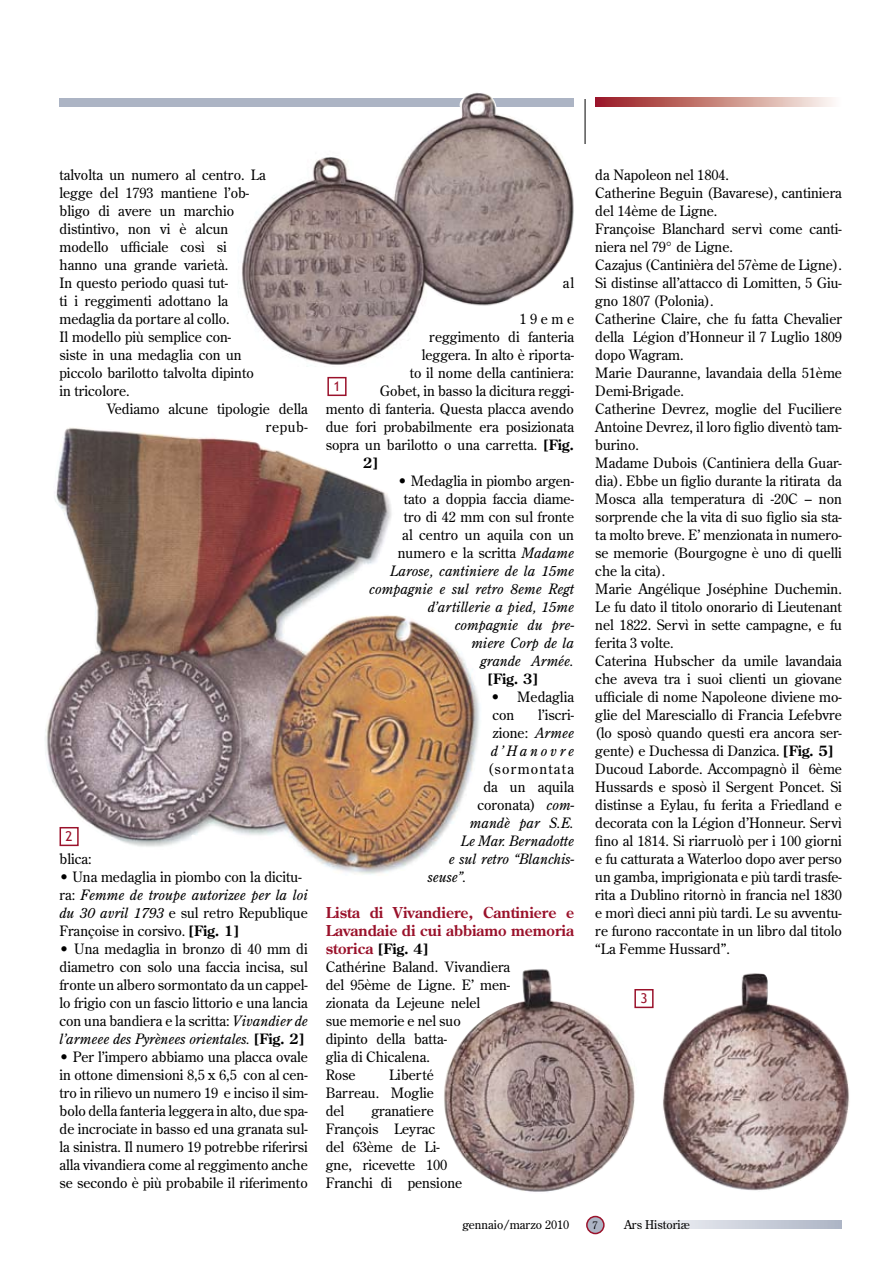
<style>
.page{position:relative;width:893px;height:1263px;background:#fff}
.page>*{position:absolute;margin:0;border:0;box-sizing:border-box;transform-origin:0 0}
.t1{font:700 15px/18px "Century Old Style";color:#9a122b;text-align:justify}
.t2{font:14.25px/18px "Century Old Style";color:#000}
.t3{font:italic 14.25px/18px "Century Old Style";color:#000;text-align:right}
.t4{font:14.25px "Century Old Style";letter-spacing:.085em;color:#000}
.t5{font:700 14.25px "Century Old Style";color:#000}
.t6{font:13.5px "Trebuchet MS";color:#9a122b}
.t7{font:12px "Century Old Style";color:#000}
.t8{font:10.5px "Century Old Style";color:#000}
.s1{font-style:italic}
.s2{font-weight:700}
.s3{font-style:normal}
.s4{font-size:14.25px;color:#000}
</style>
<div class="page">
<div style="left:587px;top:1216px;width:17px;height:17px;background:#acb4c4;border-radius:50%"></div>
<div style="left:586px;top:1216px;width:19px;height:18px;border:2px solid #9a122b;border-radius:50%"></div>
<svg style="left:644px;top:1220px;width:198px;height:9px;background:#cfd4de"></svg>
<svg style="left:595px;top:98px;width:238px;height:8px;background:#c88480"></svg>
<hr style="left:585px;top:99px;width:1px;height:45px;background:#000">
<div style="left:60px;top:98px;width:514px;height:8px;background:#acb4c4"></div>
<img style="left:238px;top:92px;width:336px;height:275px">
<div style="left:327px;top:377px;width:20px;height:19px;border:2px solid #9a122b"></div>
<img style="left:45px;top:427px;width:435px;height:448px">
<div style="left:60px;top:828px;width:18px;height:17px;background:#fff"></div>
<div style="left:60px;top:827px;width:19px;height:19px;border:2px solid #9a122b"></div>
<img style="left:444px;top:969px;width:406px;height:223px">
<div style="left:635px;top:990px;width:18px;height:17px;background:#fff"></div>
<div style="left:634px;top:989px;width:20px;height:19px;border:2px solid #9a122b"></div>
<p class="t2" style="left:60px;top:166px;width:208px">talvolta un numero al centro. La legge del 1793 mantiene l’ob&shy;bligo di avere un marchio distintivo, non vi è alcun modello ufficiale così si hanno una grande varietà.<br>In questo periodo quasi tut-<br>ti i reggimenti adottano la medaglia da portare al collo.<br>Il modello più semplice con-<br>siste in una medaglia con un piccolo barilotto talvolta dipinto in tricolore.</p>
<p class="t2" style="left:107px;top:400px;width:203px;text-align:right">Vediamo alcune tipologie della repub-</p>
<p class="t6" style="left:66px;top:829px;width:9px">2</p>
<p class="t2" style="left:60px;top:850px;width:34px">blica:</p>
<p class="t2" style="left:60px;top:868px;width:250px">• Una medaglia in piombo con la dicitu&shy;ra: <span class="s1">Femme de troupe autorizee per la loi du 30 avril 1793</span> e sul retro Republique Françoise in corsivo. <span class="s2">[Fig. 1]</span></p>
<p class="t2" style="left:60px;top:940px;width:250px;text-align:justify">• Una medaglia in bronzo di 40 mm di diametro con solo una faccia incisa, sul fronte un albero sormontato da un cappel&shy;lo frigio con un fascio littorio e una lancia con una bandiera e la scritta: <span class="s1">Vivandier de l’armeee des Pyrènees orientales.</span> <span class="s2">[Fig. 2]</span></p>
<p class="t2" style="left:60px;top:1048px;width:250px;text-align:justify">• Per l’impero abbiamo una placca ovale in ottone dimensioni 8,5 x 6,5 con al cen&shy;tro in rilievo un numero 19 e inciso il sim&shy;bolo della fanteria leggera in alto, due spa&shy;de incrociate in basso ed una granata sul&shy;la sinistra. Il numero 19 potrebbe riferirsi alla vivandiera come al reggimento anche se secondo è più probabile il riferimento</p>
<p class="t2" style="left:563px;top:274px;width:13px">al</p>
<p class="t2" style="left:519px;top:310px;width:56px">19eme</p>
<p class="t2" style="left:429px;top:328px;width:146px">reggimento di fanteria</p>
<p class="t2" style="left:422px;top:346px;width:154px">leggera. In alto è riporta-</p>
<p class="t2" style="left:410px;top:364px;width:166px">to il nome della cantiniera:</p>
<p class="t2" style="left:380px;top:382px;width:196px">Gobet, in basso la dicitura reggi-</p>
<p class="t2" style="left:326px;top:400px;width:250px">mento di fanteria. Questa placca avendo</p>
<p class="t2" style="left:326px;top:418px;width:250px">due fori probabilmente era posizionata</p>
<p class="t2" style="left:326px;top:436px;width:250px">sopra un barilotto o una carretta. <span class="s2">[Fig.</span></p>
<p class="t5" style="left:363px;top:453px;width:16px">2]</p>
<p class="t3" style="left:369px;top:472px;width:207px"><span class="s3">• Medaglia in piombo argen-<br>tato a doppia faccia diame-<br>tro di 42 mm con sul fronte<br>al centro un aquila con un numero e la scritta</span> Madame<br>Larose, cantiniere de la 15me compagnie e sul retro 8eme Regt d’artillerie a pied, 15me compagnie du pre-<br>miere Corp de la<br>grande Armée.</p>
<p class="t5" style="left:488px;top:669px;width:52px">[Fig. 3]</p>
<p class="t2" style="left:491px;top:687px;width:85px">• Medaglia con</p>
<p class="t6" style="left:333px;top:379px;width:9px">1</p>
<p class="t2" style="left:491px;top:705px;width:85px;text-align:justify;text-indent:47px">l’iscri&shy;zione: <span class="s1">Armee d’Hanovre</span></p>
<p class="t4" style="left:488px;top:760px;width:88px">(sormontata</p>
<p class="t2" style="left:483px;top:777px;width:92px">da un aquila</p>
<p class="t2" style="left:477px;top:795px;width:99px">coronata) <span class="s1">com-</span></p>
<p class="t3" style="left:470px;top:814px;width:106px">mandè par S.E.</p>
<p class="t3" style="left:461px;top:832px;width:115px">Le Mar. Bernadotte</p>
<p class="t3" style="left:449px;top:850px;width:127px">e sul retro “Blanchis-</p>
<p class="t3" style="left:428px;top:868px;width:40px">seuse”.</p>
<p class="t1" style="left:326px;top:903px;width:250px">Lista di Vivandiere, Cantiniere e Lavandaie di cui abbiamo memoria storica <span class="s4">[Fig. 4]</span></p>
<p class="t2" style="left:326px;top:958px;width:186px">Cathérine Baland. Vivandiera del 95ème de Ligne. E’ men&shy;zionata da Lejeune nelel<br>sue memorie e nel suo<br>dipinto della batta-<br>glia di Chicalena.<br>Rose</p>
<p class="t2" style="left:326px;top:1066px;width:110px;text-align:justify;text-indent:63px">Liberté Barreau. Moglie del</p>
<p class="t2" style="left:326px;top:1102px;width:138px;text-indent:46px">granatiere<br>François Leyrac<br>del 63ème de Li&shy;gne, ricevette 100<br>Franchi di pensione</p>
<p class="t2" style="left:595px;top:166px;width:248px">da Napoleon nel 1804.<br>Catherine Beguin (Bavarese), cantiniera del 14ème de Ligne.<br>Françoise Blanchard servì come canti&shy;niera nel 79° de Ligne.<br>Cazajus (Cantinièra del 57ème de Ligne).<br>Si distinse all’attacco di Lomitten, 5 Giu&shy;gno 1807 (Polonia).<br>Catherine Claire, che fu fatta Chevalier della Légion d’Honneur il 7 Luglio 1809 dopo Wagram.<br>Marie Dauranne, lavandaia della 51ème Demi-Brigade.<br>Catherine Devrez, moglie del Fuciliere Antoine Devrez, il loro figlio diventò tam&shy;burino.<br>Madame Dubois (Cantiniera della Guar&shy;dia). Ebbe un figlio durante la ritirata da Mosca alla temperatura di -20C – non sorprende che la vita di suo figlio sia sta&shy;ta molto breve. E’ menzionata in numero&shy;se memorie (Bourgogne è uno di quelli che la cita).<br>Marie Angélique Joséphine Duchemin.<br>Le fu dato il titolo onorario di Lieutenant nel 1822. Servì in sette campagne, e fu ferita 3 volte.<br>Caterina Hubscher da umile lavandaia che aveva tra i suoi clienti un giovane ufficiale di nome Napoleone diviene mo&shy;glie del Maresciallo di Francia Lefebvre (lo sposò quando questi era ancora ser&shy;gente) e Duchessa di Danzica. <span class="s2">[Fig. 5] </span>Ducoud Laborde. Accompagnò il 6ème Hussards e sposò il Sergent Poncet. Si distinse a Eylau, fu ferita a Friedland e decorata con la Légion d’Honneur. Servì fino al 1814. Si riarruolò per i 100 giorni e fu catturata a Waterloo dopo aver perso un gamba, imprigionata e più tardi trasfe&shy;rita a Dublino ritornò in francia nel 1830 e morì dieci anni più tardi. Le su avventu&shy;re furono raccontate in un libro dal titolo “La Femme Hussard”.</p>
<p class="t6" style="left:640px;top:991px;width:9px">3</p>
<p class="t7" style="left:462px;top:1217px;width:108px">gennaio/marzo 2010</p>
<p class="t8" style="left:592px;top:1218px;width:7px">7</p>
<p class="t7" style="left:624px;top:1217px;width:67px">Ars Historiæ</p>
</div>
